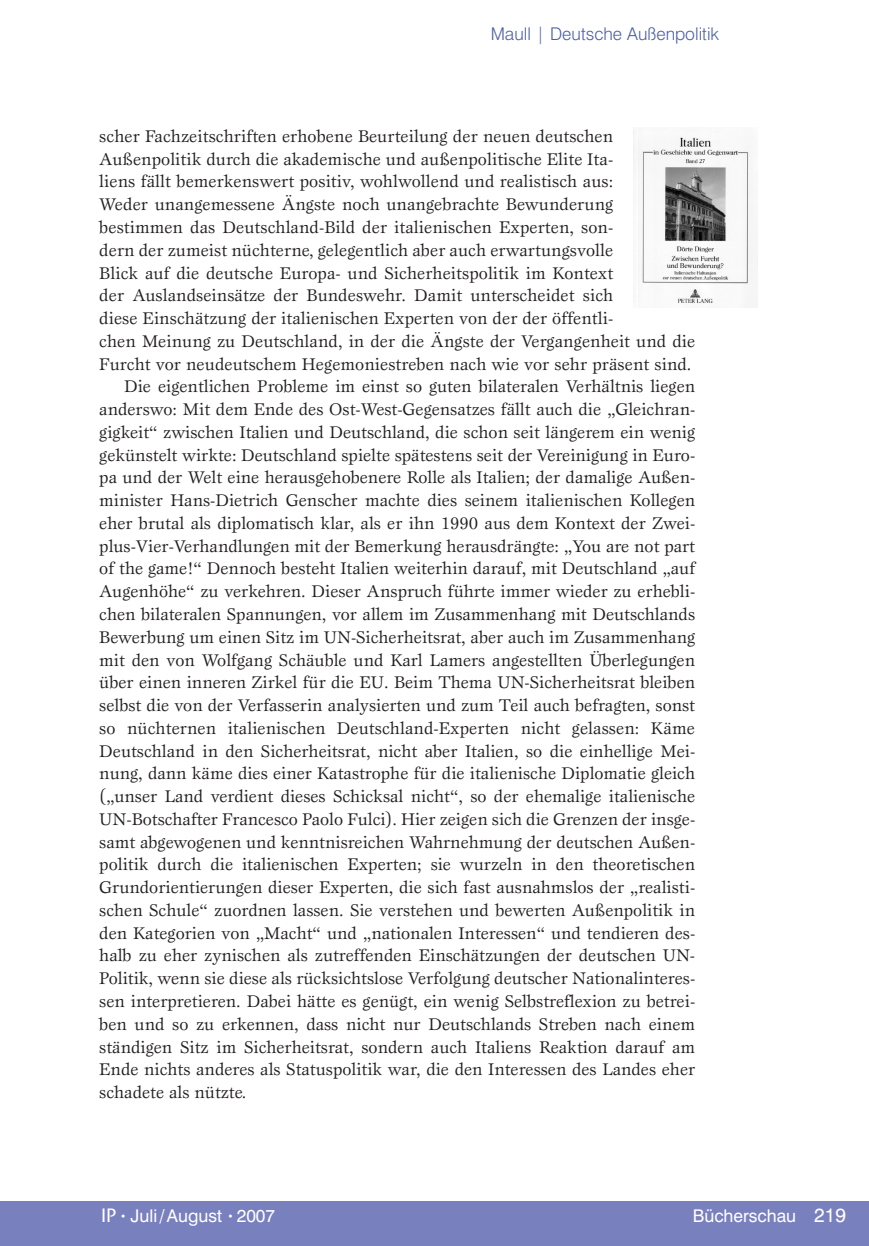
<style>
.page{position:relative;width:869px;height:1246px;background:#fff}
.page>*{position:absolute;margin:0;border:0;box-sizing:border-box;transform-origin:0 0}
.t1{font:17.5px "Esprit";color:#231f20}
.t2{font:17.5px "Swiss 721 BT";color:#fff}
.t3{font:300 17.5px "Swiss 721 BT";color:#4a5da9}
.s1{font-family:"ITC Stone Sans";font-weight:500;font-size:19.25px}
.s2{font-size:10.5px}
.s3{font-size:19.25px}
</style>
<div class="page">
<div style="left:0;top:1200px;width:868px;height:45px;background:#7980be"></div>
<img style="left:633px;top:129px;width:123px;height:179px">
<p class="t3" style="left:490px;top:23px;width:230px">Maull | Deutsche Außenpolitik</p>
<p class="t1" style="left:99px;top:125px;width:515px">scher Fachzeitschriften erhobene Beurteilung der neuen deutschen</p>
<p class="t1" style="left:99px;top:148px;width:515px">Außenpolitik durch die akademische und außenpolitische Elite Ita-</p>
<p class="t1" style="left:99px;top:171px;width:515px">liens fällt bemerkenswert positiv, wohlwollend und realistisch aus:</p>
<p class="t1" style="left:99px;top:194px;width:515px">Weder unangemessene Ängste noch unangebrachte Bewunderung</p>
<p class="t1" style="left:99px;top:216px;width:515px">bestimmen das Deutschland-Bild der italienischen Experten, son-</p>
<p class="t1" style="left:99px;top:239px;width:515px">dern der zumeist nüchterne, gelegentlich aber auch erwartungsvolle</p>
<p class="t1" style="left:99px;top:262px;width:515px">Blick auf die deutsche Europa- und Sicherheitspolitik im Kontext</p>
<p class="t1" style="left:99px;top:285px;width:515px">der Auslandseinsätze der Bundeswehr. Damit unterscheidet sich</p>
<p class="t1" style="left:99px;top:307px;width:515px">diese Einschätzung der italienischen Experten von der der öffentli-</p>
<p class="t1" style="left:99px;top:330px;width:597px">chen Meinung zu Deutschland, in der die Ängste der Vergangenheit und die</p>
<p class="t1" style="left:99px;top:353px;width:593px">Furcht vor neudeutschem Hegemoniestreben nach wie vor sehr präsent sind.</p>
<p class="t1" style="left:124px;top:376px;width:572px">Die eigentlichen Probleme im einst so guten bilateralen Verhältnis liegen</p>
<p class="t1" style="left:99px;top:398px;width:597px">anderswo: Mit dem Ende des Ost-West-Gegensatzes fällt auch die „Gleichran-</p>
<p class="t1" style="left:99px;top:421px;width:597px">gigkeit“ zwischen Italien und Deutschland, die schon seit längerem ein wenig</p>
<p class="t1" style="left:99px;top:444px;width:597px">gekünstelt wirkte: Deutschland spielte spätestens seit der Vereinigung in Euro-</p>
<p class="t1" style="left:99px;top:467px;width:597px">pa und der Welt eine herausgehobenere Rolle als Italien; der damalige Außen-</p>
<p class="t1" style="left:99px;top:489px;width:597px">minister Hans-Dietrich Genscher machte dies seinem italienischen Kollegen</p>
<p class="t1" style="left:99px;top:512px;width:597px">eher brutal als diplomatisch klar, als er ihn 1990 aus dem Kontext der Zwei-</p>
<p class="t1" style="left:99px;top:535px;width:597px">plus-Vier-Verhandlungen mit der Bemerkung herausdrängte: „You are not part</p>
<p class="t1" style="left:99px;top:558px;width:597px">of the game!“ Dennoch besteht Italien weiterhin darauf, mit Deutschland „auf</p>
<p class="t1" style="left:99px;top:580px;width:597px">Augenhöhe“ zu verkehren. Dieser Anspruch führte immer wieder zu erhebli-</p>
<p class="t1" style="left:99px;top:603px;width:597px">chen bilateralen Spannungen, vor allem im Zusammenhang mit Deutschlands</p>
<p class="t1" style="left:99px;top:626px;width:597px">Bewerbung um einen Sitz im UN-Sicherheitsrat, aber auch im Zusammenhang</p>
<p class="t1" style="left:99px;top:649px;width:597px">mit den von Wolfgang Schäuble und Karl Lamers angestellten Überlegungen</p>
<p class="t1" style="left:99px;top:671px;width:597px">über einen inneren Zirkel für die EU. Beim Thema UN-Sicherheitsrat bleiben</p>
<p class="t1" style="left:99px;top:694px;width:597px">selbst die von der Verfasserin analysierten und zum Teil auch befragten, sonst</p>
<p class="t1" style="left:99px;top:717px;width:596px">so nüchternen italienischen Deutschland-Experten nicht gelassen: Käme</p>
<p class="t1" style="left:99px;top:740px;width:597px">Deutschland in den Sicherheitsrat, nicht aber Italien, so die einhellige Mei-</p>
<p class="t1" style="left:99px;top:762px;width:597px">nung, dann käme dies einer Katastrophe für die italienische Diplomatie gleich</p>
<p class="t1" style="left:99px;top:785px;width:597px">(„unser Land verdient dieses Schicksal nicht“, so der ehemalige italienische</p>
<p class="t1" style="left:99px;top:808px;width:597px">UN-Botschafter Francesco Paolo Fulci). Hier zeigen sich die Grenzen der insge-</p>
<p class="t1" style="left:99px;top:831px;width:597px">samt abgewogenen und kenntnisreichen Wahrnehmung der deutschen Außen-</p>
<p class="t1" style="left:99px;top:853px;width:597px">politik durch die italienischen Experten; sie wurzeln in den theoretischen</p>
<p class="t1" style="left:99px;top:876px;width:597px">Grundorientierungen dieser Experten, die sich fast ausnahmslos der „realisti-</p>
<p class="t1" style="left:99px;top:899px;width:597px">schen Schule“ zuordnen lassen. Sie verstehen und bewerten Außenpolitik in</p>
<p class="t1" style="left:99px;top:922px;width:597px">den Kategorien von „Macht“ und „nationalen Interessen“ und tendieren des-</p>
<p class="t1" style="left:99px;top:944px;width:597px">halb zu eher zynischen als zutreffenden Einschätzungen der deutschen UN-</p>
<p class="t1" style="left:99px;top:967px;width:597px">Politik, wenn sie diese als rücksichtslose Verfolgung deutscher Nationalinteres-</p>
<p class="t1" style="left:99px;top:990px;width:597px">sen interpretieren. Dabei hätte es genügt, ein wenig Selbstreflexion zu betrei-</p>
<p class="t1" style="left:99px;top:1013px;width:597px">ben und so zu erkennen, dass nicht nur Deutschlands Streben nach einem</p>
<p class="t1" style="left:99px;top:1035px;width:597px">ständigen Sitz im Sicherheitsrat, sondern auch Italiens Reaktion darauf am</p>
<p class="t1" style="left:99px;top:1058px;width:597px">Ende nichts anderes als Statuspolitik war, die den Interessen des Landes eher</p>
<p class="t1" style="left:99px;top:1081px;width:149px">schadete als nützte.</p>
<p class="t2" style="left:101px;top:1204px;width:175px"><span class="s1">IP</span> <span class="s2">•</span> Juli / August <span class="s2">•</span> 2007</p>
<p class="t2" style="left:692px;top:1204px;width:154px">Bücherschau <span class="s3">219</span></p>
</div>
